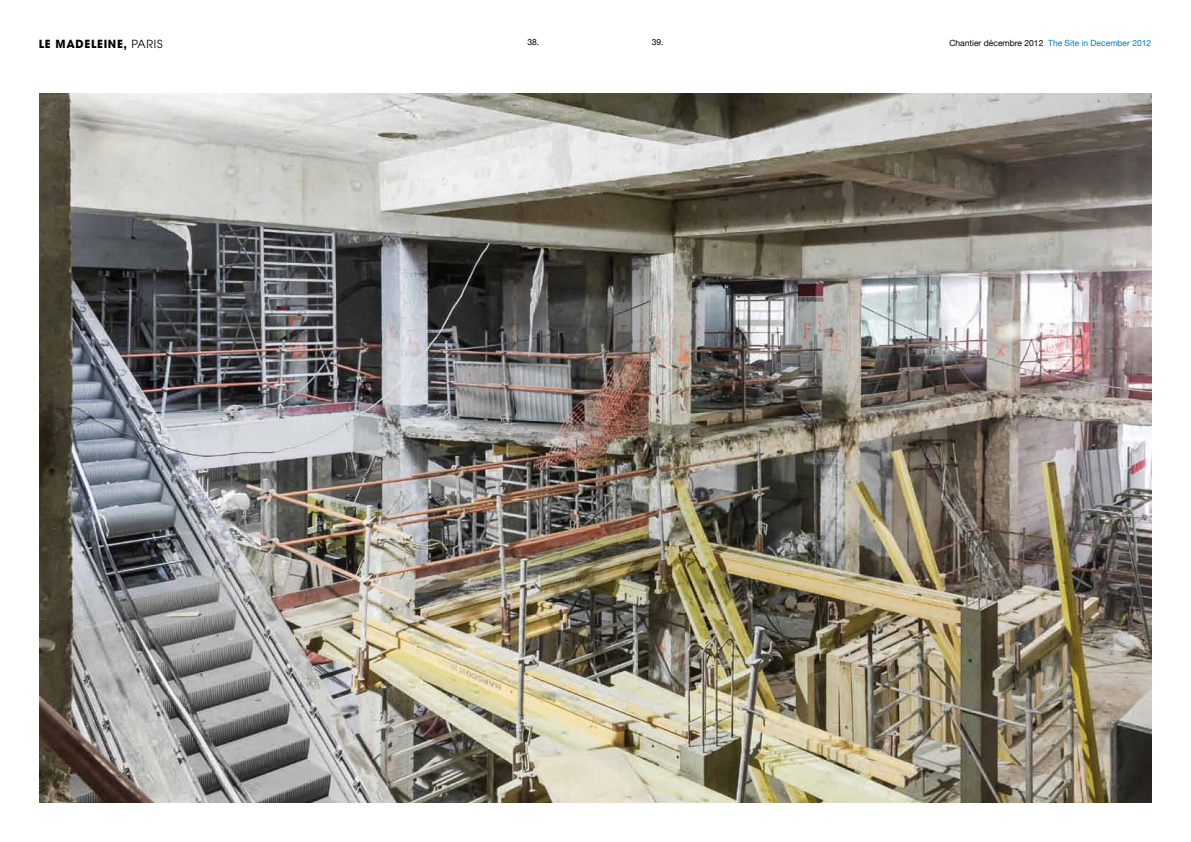
<style>
.page{position:relative;width:1191px;height:842px;background:#fff}
.page>*{position:absolute;margin:0;border:0;box-sizing:border-box;transform-origin:0 0}
.t1{font:700 11.1px "Avant Garde";letter-spacing:.06em;color:#000}
.t2{font:8.5px "Helvetica Neue";color:#007ec0}
.t3{font:8.5px "Helvetica Neue";color:#000}
.s1{font-weight:400}
.s2{color:#000}
</style>
<div class="page">
<img style="left:40px;top:94px;width:1111px;height:708px">
<h1 class="t1" style="left:39px;top:37px;width:125px">LE MADELEINE, <span class="s1">PARIS</span></h1>
<p class="t3" style="left:527px;top:37px;width:13px">38.</p>
<p class="t3" style="left:651px;top:37px;width:13px">39.</p>
<p class="t2" style="left:949px;top:38px;width:203px"><span class="s2">Chantier décembre 2012</span> The Site in December 2012</p>
</div>
